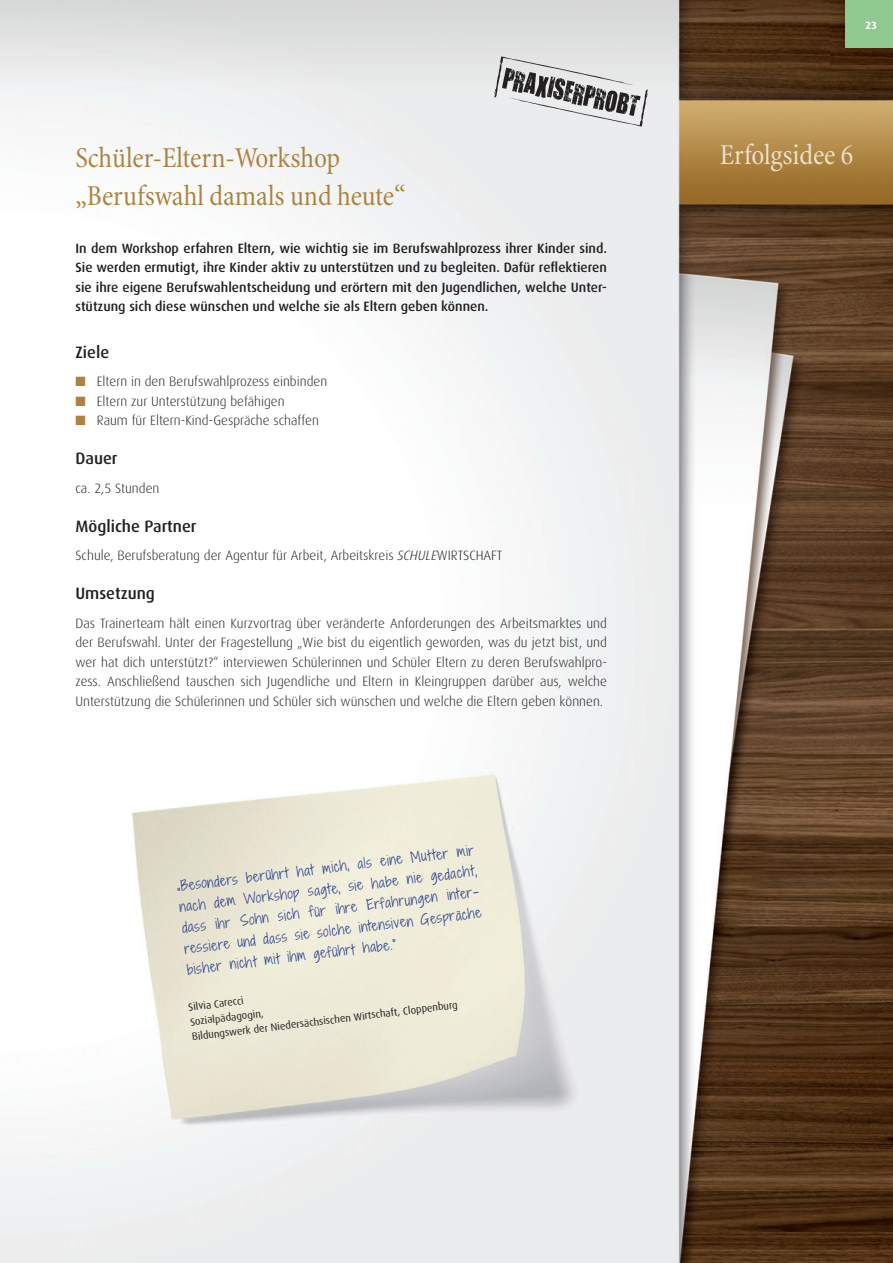
<style>
.page{position:relative;width:893px;height:1263px;background:#fff}
.page>*{position:absolute;margin:0;border:0;box-sizing:border-box;transform-origin:0 0}
.t1{font:condensed 29.25px "Minion";color:#ac823e}
.t2{font:condensed 29.25px "Minion";letter-spacing:-.005em;color:#ede2d0}
.t3{font:500 16.5px "Dax";color:#231f20}
.t4{font:300 13.5px/19.5px "Dax";color:#231f20;text-align:justify}
.t5{font:500 13.5px/19.5px "Dax";color:#231f20;text-align:justify}
.t6{font:300 13.5px/21px "Shadows Into";color:#253f8e;text-align:justify}
.t7{font:10.5px/15px "Dax";color:#231f20}
.t8{font:700 10.5px "Dax";color:#fff}
.s1{color:#ede2d1}
.s2{color:#ede3d1}
.s3{color:#ebdfcc}
.s4{color:#ebe0ce}
.s5{color:#ac823e}
.s6{font-style:italic}
</style>
<div class="page">
<img style="left:0;top:0;width:893px;height:1262px">
<img style="left:721px;top:144px;width:132px;height:28px">
<img style="left:831px;top:0;width:62px;height:64px">
<div style="left:845px;top:0;width:48px;height:48px;background:#8fc990"></div>
<svg style="left:494px;top:56px;width:154px;height:71px;background:#c0c0c1"></svg>
<p class="t8" style="left:865px;top:21px;width:13px">23</p>
<h1 class="t1" style="left:75px;top:147px;width:266px">Schüler-Eltern-Workshop</h1>
<h1 class="t2" style="left:720px;top:144px;width:135px"><span class="s1">E</span>r<span class="s2">f</span>o<span class="s2">l</span><span class="s3">g</span>s<span class="s2">id</span>ee <span class="s4">6</span></h1>
<h1 class="t1" style="left:75px;top:184px;width:332px">„Berufswahl damals und heute“</h1>
<p class="t5" style="left:75px;top:239px;width:533px">In dem Workshop erfahren Eltern, wie wichtig sie im Berufswahlprozess ihrer Kinder sind.<br>Sie werden ermutigt, ihre Kinder aktiv zu unterstützen und zu begleiten. Dafür reflektieren sie ihre eigene Berufswahlentscheidung und erörtern mit den Jugendlichen, welche Unter&shy;stützung sich diese wünschen und welche sie als Eltern geben können.</p>
<p class="t3" style="left:75px;top:345px;width:35px">Ziele</p>
<p class="t4" style="left:75px;top:373px;width:253px"><span class="s5">■</span> Eltern in den Berufswahlprozess einbinden</p>
<p class="t4" style="left:75px;top:392px;width:211px"><span class="s5">■</span> Eltern zur Unterstützung befähigen</p>
<p class="t4" style="left:75px;top:412px;width:245px"><span class="s5">■</span> Raum für Eltern-Kind-Gespräche schaffen</p>
<p class="t3" style="left:75px;top:451px;width:44px">Dauer</p>
<p class="t4" style="left:75px;top:479px;width:85px">ca. 2,5 Stunden</p>
<p class="t3" style="left:75px;top:519px;width:123px">Mögliche Partner</p>
<p class="t4" style="left:75px;top:547px;width:428px">Schule, Berufsberatung der Agentur für Arbeit, Arbeitskreis <span class="s6">SCHULE</span>WIRTSCHAFT</p>
<p class="t3" style="left:75px;top:586px;width:81px">Umsetzung</p>
<p class="t4" style="left:75px;top:614px;width:533px">Das Trainerteam hält einen Kurzvortrag über veränderte Anforderungen des Arbeitsmarktes und der Berufswahl. Unter der Fragestellung „Wie bist du eigentlich geworden, was du jetzt bist, und wer hat dich unterstützt?“ interviewen Schülerinnen und Schüler Eltern zu deren Berufswahlpro&shy;zess. Anschließend tauschen sich Jugendliche und Eltern in Kleingruppen darüber aus, welche Unterstützung die Schülerinnen und Schüler sich wünschen und welche die Eltern geben können.</p>
<p class="t6" style="left:176px;top:876px;width:301px;rotate:-7deg">„Besonders berührt hat mich, als eine Mutter mir nach dem Workshop sagte, sie habe nie gedacht, dass ihr Sohn sich für ihre Erfahrungen inter&shy;ressiere und dass sie solche intensiven Gespräche bisher nicht mit ihm geführt habe.“</p>
<p class="t7" style="left:188px;top:1000px;width:269px;rotate:-7deg">Silvia Carecci<br>Sozialpädagogin,<br>Bildungswerk der Niedersächsischen Wirtschaft, Cloppenburg</p>
</div>
